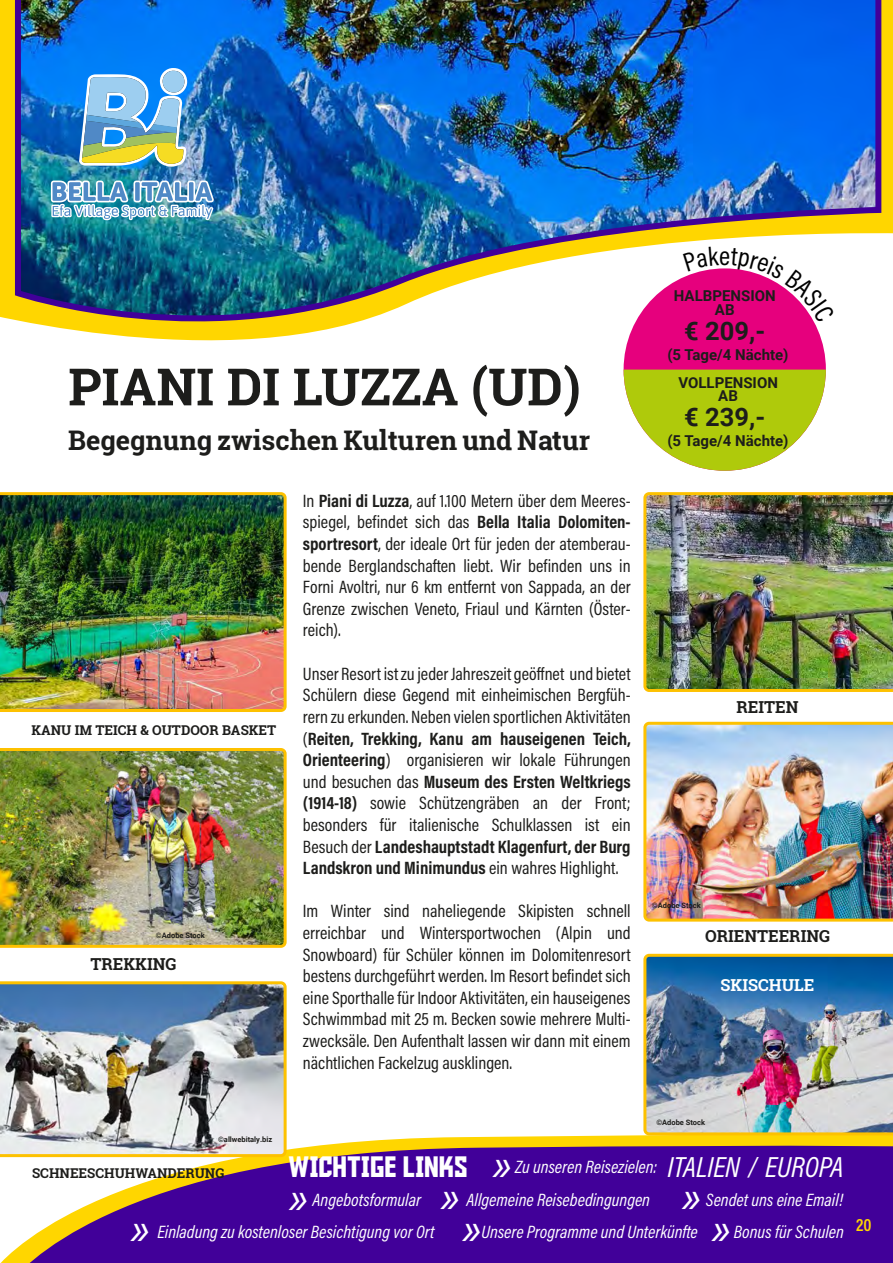
<style>
.page{position:relative;width:893px;height:1263px;background:#fff}
.page>*{position:absolute;margin:0;border:0;box-sizing:border-box;transform-origin:0 0}
.t1{font:700 51.45px "Roboto Slab";color:#1d1d1b}
.t2{font:italic 49.5px "Acumin Pro Cond";color:#fff}
.t3{font:29.4px "Aldothe Apache";color:#fff}
.t4{font:700 27px "Roboto Slab";color:#1d1d1b}
.t5{font:700 25.5px "Roboto";color:#1d1d1b}
.t6{font:18px/21.6px "Acumin Pro Cond";color:#1d1d1b;text-align:justify}
.t7{font:italic 18px "Acumin Pro Cond";color:#fff}
.t8{font:600 18px "Acumin Pro Cond";color:#ffd600}
.t9{font:700 16.5px "Roboto Slab";color:#1d1d1b}
.t10{font:700 16.5px "Roboto Slab";color:#fff}
.t11{font:700 15px/13.5px "Roboto";color:#1d1d1b;text-align:center}
.t12{font:700 13.5px "Roboto Slab";color:#1d1d1b}
.t13{font:700 7.5px "Roboto";color:#1d1d1b}
.s1{font-weight:700}
.s2{font-family:"Acumin Pro Cond";font-style:italic;font-size:49.5px}
.s3{font-size:29.25px}
</style>
<div class="page">
<svg style="left:0;top:1135px;width:893px;height:128px;fill:#ffd600"></svg>
<svg style="left:14px;top:1144px;width:879px;height:119px;background:#5e2496"></svg>
<svg style="left:0;top:0;width:893px;height:378px"></svg>
<img style="left:12px;top:0;width:872px;height:365px">
<img style="left:66px;top:67px;width:149px;height:106px">
<svg style="left:49px;top:67px;width:1px;height:67px"></svg>
<img style="left:51px;top:181px;width:163px;height:39px">
<img style="left:643px;top:492px;width:250px;height:200px">
<img style="left:0;top:492px;width:287px;height:220px">
<img style="left:0;top:981px;width:287px;height:176px">
<img style="left:643px;top:722px;width:250px;height:199px">
<img style="left:0;top:748px;width:287px;height:200px">
<img style="left:643px;top:954px;width:250px;height:181px">
<div style="left:624px;top:268px;width:202px;height:203px;background:#e6007d;border-radius:50%"></div>
<svg style="left:624px;top:370px;width:202px;height:101px"></svg>
<svg style="left:683px;top:246px;width:152px;height:76px"></svg>
<h1 class="t1" style="left:68px;top:351px;width:514px">PIANI DI LUZZA (UD)</h1>
<h3 class="t4" style="left:68px;top:422px;width:523px">Begegnung zwischen Kulturen und Natur</h3>
<p class="t12" style="left:32px;top:721px;width:246px">KANU IM TEICH &amp; OUTDOOR BASKET</p>
<p class="t13" style="left:156px;top:930px;width:50px">©Adobe Stock</p>
<p class="t9" style="left:90px;top:953px;width:87px">TREKKING</p>
<p class="t6" style="left:303px;top:489px;width:329px">In <span class="s1">Piani di Luzza</span>, auf 1.100 Metern über dem Meeres&shy;spiegel, befindet sich das <span class="s1">Bella Italia Dolomiten&shy;sportresort</span>, der ideale Ort für jeden der atemberau&shy;bende Berglandschaften liebt. Wir befinden uns in Forni Avoltri, nur 6 km entfernt von Sappada, an der Grenze zwischen Veneto, Friaul und Kärnten (Öster&shy;reich).</p>
<p class="t6" style="left:303px;top:662px;width:329px">Unser Resort ist zu jeder Jahreszeit geöffnet und bietet Schülern diese Gegend mit einheimischen Bergfüh&shy;rern zu erkunden. Neben vielen sportlichen Aktivitäten (<span class="s1">Reiten, Trekking, Kanu am hauseigenen Teich, Orienteering</span>) organisieren wir lokale Führungen und besuchen das <span class="s1">Museum des Ersten Weltkriegs (1914-18)</span> sowie Schützengräben an der Front; besonders für italienische Schulklassen ist ein Besuch der <span class="s1">Landeshauptstadt Klagenfurt, der Burg Landskron und Minimundus</span> ein wahres Highlight.</p>
<p class="t6" style="left:303px;top:900px;width:329px">Im Winter sind naheliegende Skipisten schnell erreichbar und Wintersportwochen (Alpin und Snowboard) für Schüler können im Dolomitenresort bestens durchgeführt werden. Im Resort befindet sich eine Sporthalle für Indoor Aktivitäten, ein hauseigenes Schwimmbad mit 25 m. Becken sowie mehrere Multi&shy;zwecksäle. Den Aufenthalt lassen wir dann mit einem nächtlichen Fackelzug ausklingen.</p>
<p class="t11" style="left:674px;top:289px;width:103px">HALBPENSION<br>AB</p>
<p class="t11" style="left:667px;top:348px;width:123px">(5 Tage/4 Nächte)</p>
<h3 class="t5" style="left:684px;top:313px;width:83px">€ 209,-</h3>
<p class="t11" style="left:678px;top:375px;width:101px">VOLLPENSION<br>AB</p>
<h3 class="t5" style="left:684px;top:399px;width:83px">€ 239,-</h3>
<p class="t11" style="left:667px;top:434px;width:123px">(5 Tage/4 Nächte)</p>
<p class="t9" style="left:736px;top:695px;width:64px">REITEN</p>
<p class="t13" style="left:652px;top:899px;width:50px">©Adobe Stock</p>
<p class="t9" style="left:705px;top:924px;width:126px">ORIENTEERING</p>
<p class="t10" style="left:721px;top:973px;width:95px">SKISCHULE</p>
<p class="t13" style="left:218px;top:1134px;width:56px">©allwebitaly.biz</p>
<p class="t12" style="left:32px;top:1163px;width:194px">SCHNEESCHUHWANDERUNG</p>
<p class="t13" style="left:656px;top:1117px;width:50px">©Adobe Stock</p>
<h3 class="t3" style="left:288px;top:1151px;width:225px">WICHTIGE LINKS <span class="s2">»</span></h3>
<p class="t7" style="left:515px;top:1155px;width:330px">Zu unseren Reisezielen: <span class="s3">ITALIEN / EUROPA</span></p>
<h2 class="t2" style="left:440px;top:1168px;width:21px">»</h2>
<h2 class="t2" style="left:681px;top:1168px;width:21px">»</h2>
<p class="t7" style="left:466px;top:1187px;width:185px">Allgemeine Reisebedingungen</p>
<p class="t7" style="left:706px;top:1187px;width:139px">Sendet uns eine Email!</p>
<h2 class="t2" style="left:288px;top:1169px;width:21px">»</h2>
<p class="t7" style="left:312px;top:1188px;width:110px">Angebotsformular</p>
<h2 class="t2" style="left:130px;top:1200px;width:21px">»</h2>
<h2 class="t2" style="left:461px;top:1200px;width:21px">»</h2>
<p class="t7" style="left:482px;top:1220px;width:218px">Unsere Programme und Unterkünfte</p>
<h2 class="t2" style="left:711px;top:1200px;width:21px">»</h2>
<p class="t7" style="left:734px;top:1220px;width:112px">Bonus für Schulen</p>
<p class="t7" style="left:157px;top:1220px;width:278px">Einladung zu kostenloser Besichtigung vor Ort</p>
<p class="t8" style="left:856px;top:1212px;width:17px">20</p>
</div>
